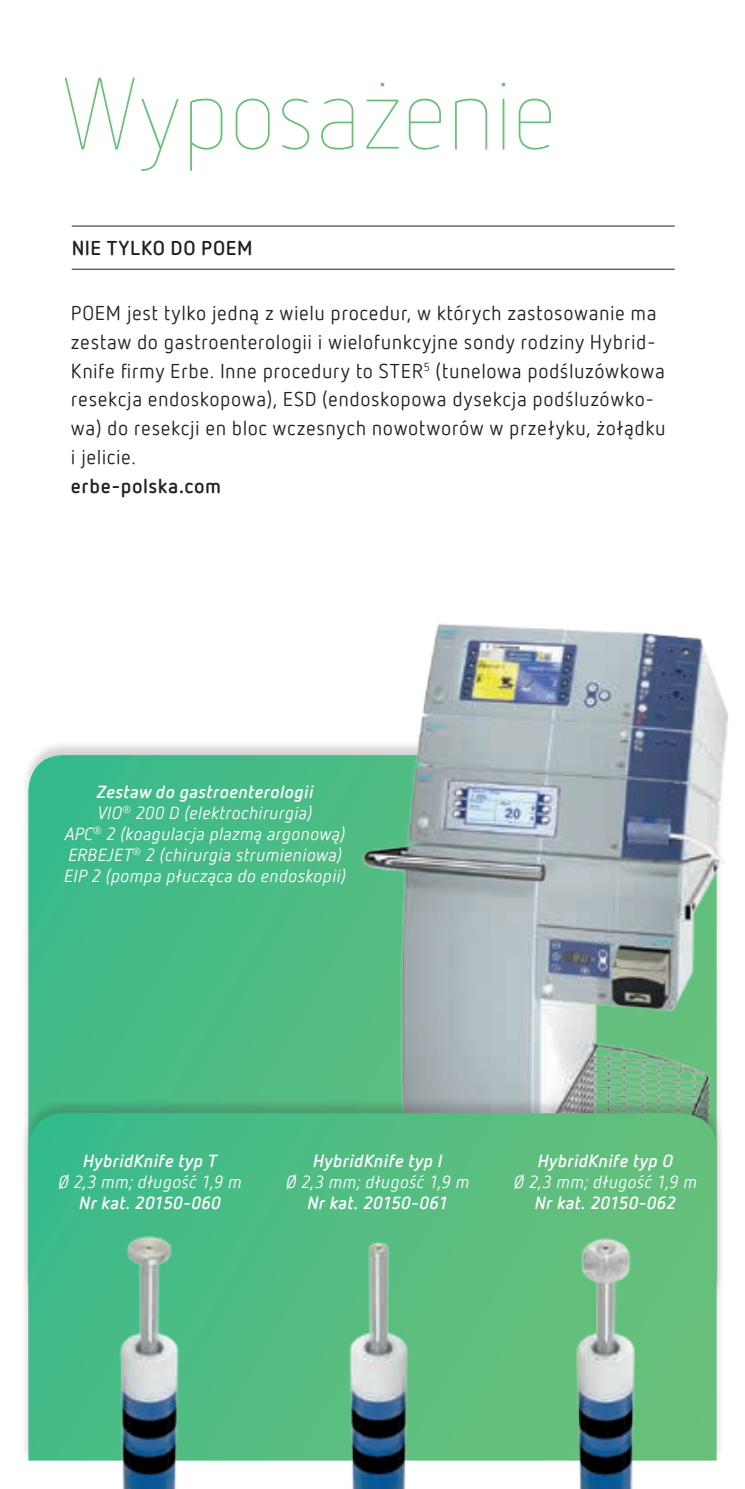
<style>
.page{position:relative;width:745px;height:1489px;background:#fff}
.page>*{position:absolute;margin:0;border:0;box-sizing:border-box;transform-origin:0 0}
.t1{font:100 100px "Netto Offc Pro";letter-spacing:-.01em;color:#68c079}
.t2{font:20px/28.8px "Netto Offc Pro";letter-spacing:.025em;color:#231f20}
.t3{font:700 20px "Netto Offc Pro";letter-spacing:.025em;color:#231f20}
.t4{font:italic 17.5px/21px "Netto Offc Pro";letter-spacing:.02em;color:#fff;text-align:center}
.t5{font:italic 700 17.5px "Netto Offc Pro";letter-spacing:.025em;color:#fff}
.t6{font:italic 700 17.5px "Netto Offc Pro";letter-spacing:.005em;color:#fff}
.s1{font-weight:700}
</style>
<div class="page">
<svg style="left:28px;top:755px;width:232px;height:343px;background:#44bb87"></svg>
<img style="left:260px;top:623px;width:469px;height:475px">
<div style="left:21px;top:1098px;width:703px;height:362px;background:#231f20;opacity:.2"></div>
<svg style="left:28px;top:1113px;width:688px;height:347px;background:#53bc82"></svg>
<hr style="left:72px;top:226px;width:602px;height:1px;background:#231f20">
<hr style="left:72px;top:269px;width:602px;height:1px;background:#231f20">
<img style="left:538px;top:1202px;width:136px;height:286px">
<img style="left:309px;top:1202px;width:137px;height:286px">
<img style="left:81px;top:1202px;width:137px;height:286px">
<h1 class="t1" style="left:62px;top:53px;width:497px">Wyposażenie</h1>
<p class="t3" style="left:72px;top:234px;width:182px">NIE TYLKO DO POEM</p>
<p class="t2" style="left:71px;top:298px;width:596px">POEM jest tylko jedną z wielu procedur, w których zastosowanie ma zestaw do gastroenterologii i wielofunkcyjne sondy rodziny Hybrid-Knife firmy Erbe. Inne procedury to STER<sup>5</sup> (tunelowa podśluzówkowa resekcja endoskopowa), ESD (endoskopowa dysekcja podśluzówko&shy;wa) do resekcji en bloc wczesnych nowotworów w przełyku, żołądku i jelicie.</p>
<p class="t3" style="left:71px;top:472px;width:152px">erbe-polska.com</p>
<p class="t4" style="left:64px;top:780px;width:283px"><span class="s1">Zestaw do gastroenterologii<br></span>VIO<sup>®</sup> 200 D (elektrochirurgia)<br>APC<sup>®</sup> 2 (koagulacja plazmą argonową)<br>ERBEJET<sup>®</sup> 2 (chirurgia strumieniowa)<br>EIP 2 (pompa płucząca do endoskopii)</p>
<p class="t5" style="left:83px;top:1148px;width:135px">HybridKnife typ T</p>
<p class="t4" style="left:58px;top:1170px;width:184px">Ø 2,3 mm; długość 1,9 m</p>
<p class="t6" style="left:79px;top:1190px;width:143px">Nr kat. 20150-060</p>
<p class="t5" style="left:313px;top:1148px;width:131px">HybridKnife typ I</p>
<p class="t4" style="left:286px;top:1170px;width:184px">Ø 2,3 mm; długość 1,9 m</p>
<p class="t6" style="left:307px;top:1190px;width:142px">Nr kat. 20150-061</p>
<p class="t5" style="left:537px;top:1148px;width:137px">HybridKnife typ O</p>
<p class="t4" style="left:513px;top:1170px;width:184px">Ø 2,3 mm; długość 1,9 m</p>
<p class="t6" style="left:534px;top:1190px;width:143px">Nr kat. 20150-062</p>
</div>
